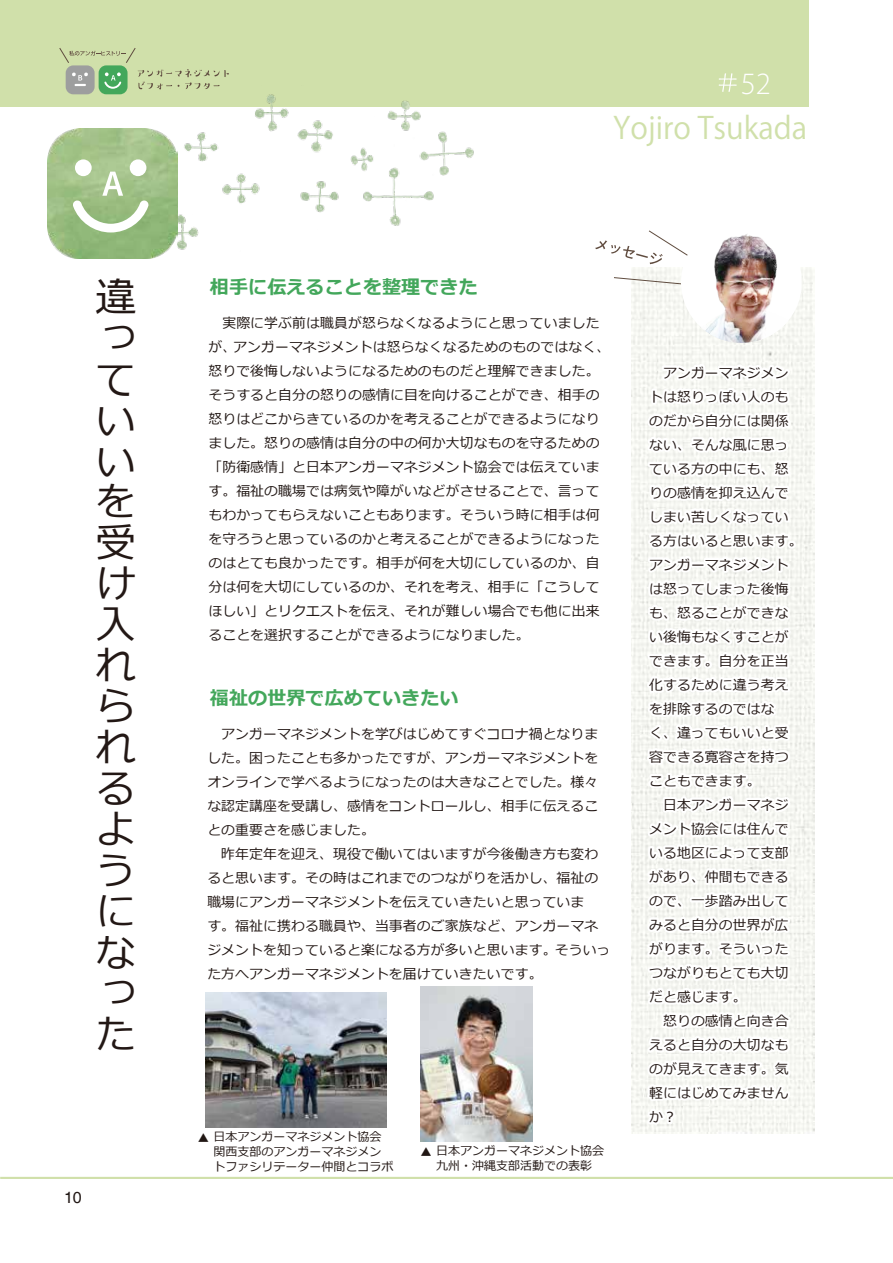
<style>
.page{position:relative;width:893px;height:1263px;background:#fff}
.page>*{position:absolute;margin:0;border:0;box-sizing:border-box;transform-origin:0 0}
.t1{font:40.5px/41px "Meiryo";color:#231815;text-align:justify}
.t2{font:30.3px "Koz Go Pr 6 N";color:#d0e0aa}
.t3{font:700 19.2px "Meiryo";color:#43a75b}
.t4{font:15.9px "Helvetica";color:#211714}
.t5{font:13.8px/24px "Meiryo";letter-spacing:.01em;color:#231815}
.t6{font:13.8px/24px "Meiryo";letter-spacing:.01em;color:#211714}
.t7{font:12px/15px "Meiryo";color:#231815}
</style>
<div class="page">
<div style="left:0;top:0;width:808px;height:106px;background:#d0e0aa"></div>
<img style="left:165px;top:94px;width:310px;height:156px">
<hr style="left:0;top:1177px;width:893px;height:2px;background:#d0e0aa">
<img style="left:48px;top:129px;width:130px;height:129px">
<div style="left:130px;top:159px;width:16px;height:17px;background:#fff;border-radius:50%"></div>
<div style="left:75px;top:159px;width:17px;height:17px;background:#fff;border-radius:50%"></div>
<svg style="left:72px;top:172px;width:77px;height:60px"></svg>
<svg style="left:138px;top:69px;width:91px;height:20px"></svg>
<div style="left:99px;top:65px;width:29px;height:29px;background:#43a75b;border-radius:8px"></div>
<svg style="left:104px;top:72px;width:17px;height:17px"></svg>
<div style="left:66px;top:65px;width:29px;height:29px;background:#9d9e9e;border-radius:8px"></div>
<svg style="left:72px;top:72px;width:16px;height:14px"></svg>
<img style="left:631px;top:267px;width:183px;height:866px">
<svg style="left:637px;top:354px;width:163px;height:774px"></svg>
<svg style="left:595px;top:230px;width:86px;height:113px"></svg>
<img style="left:421px;top:987px;width:111px;height:155px">
<img style="left:206px;top:993px;width:180px;height:135px">
<img style="left:681px;top:234px;width:121px;height:109px">
<svg style="left:59px;top:48px;width:77px;height:15px"></svg>
<svg style="left:719px;top:73px;width:18px;height:19px"></svg>
<h1 class="t1" style="left:95px;top:279px;width:41px">違っていいを受け入れられるようになった</h1>
<p class="t4" style="left:64px;top:1188px;width:19px">10</p>
<h3 class="t3" style="left:210px;top:273px;width:269px">相手に伝えることを整理できた</h3>
<h2 class="t2" style="left:613px;top:111px;width:196px">Yojiro Tsukada</h2>
<p class="t6" style="left:208px;top:312px;width:403px">　実際に学ぶ前は職員が怒らなくなるようにと思っていましたが、アンガーマネジメントは怒らなくなるためのものではなく、怒りで後悔しないようになるためのものだと理解できました。そうすると自分の怒りの感情に目を向けることができ、相手の怒りはどこからきているのかを考えることができるようになりました。怒りの感情は自分の中の何か大切なものを守るための「防衛感情」と日本アンガーマネジメント協会では伝えています。福祉の職場では病気や障がいなどがさせることで、言ってもわかってもらえないこともあります。そういう時に相手は何を守ろうと思っているのかと考えることができるようになったのはとても良かったです。相手が何を大切にしているのか、自分は何を大切にしているのか、それを考え、相手に「こうしてほしい」とリクエストを伝え、それが難しい場合でも他に出来ることを選択することができるようになりました。</p>
<h3 class="t3" style="left:210px;top:684px;width:250px">福祉の世界で広めていきたい</h3>
<p class="t5" style="left:207px;top:723px;width:405px">　アンガーマネジメントを学びはじめてすぐコロナ禍となりました。困ったことも多かったですが、アンガーマネジメントをオンラインで学べるようになったのは大きなことでした。様々な認定講座を受講し、感情をコントロールし、相手に伝えることの重要さを感じました。<br>　昨年定年を迎え、現役で働いてはいますが今後働き方も変わると思います。その時はこれまでのつながりを活かし、福祉の職場にアンガーマネジメントを伝えていきたいと思っていま<br>す。福祉に携わる職員や、当事者のご家族など、アンガーマネジメントを知っていると楽になる方が多いと思います。そういった方へアンガーマネジメントを届けていきたいです。</p>
<p class="t7" style="left:213px;top:1129px;width:181px;text-indent:-15px"><sub>▲</sub> 日本アンガーマネジメント協会関西支部のアンガーマネジメントファシリテーター仲間とコラボ</p>
<p class="t7" style="left:421px;top:1144px;width:185px;text-align:center"><sub>▲</sub> 日本アンガーマネジメント協会九州・沖縄支部活動での表彰</p>
<p class="t5" style="left:649px;top:361px;width:155px">　アンガーマネジメントは怒りっぽい人のものだから自分には関係ない、そんな風に思っている方の中にも、怒りの感情を抑え込んでしまい苦しくなっている方はいると思います。アンガーマネジメントは怒ってしまった後悔も、怒ることができない後悔もなくすことができます。自分を正当化するために違う考えを排除するのではな<br>く、違ってもいいと受容できる寛容さを持つこともできます。<br>　日本アンガーマネジメント協会には住んでいる地区によって支部があり、仲間もできるので、一歩踏み出してみると自分の世界が広がります。そういったつながりもとても大切だと感じます。<br>　怒りの感情と向き合えると自分の大切なものが見えてきます。気軽にはじめてみませんか︖</p>
</div>
